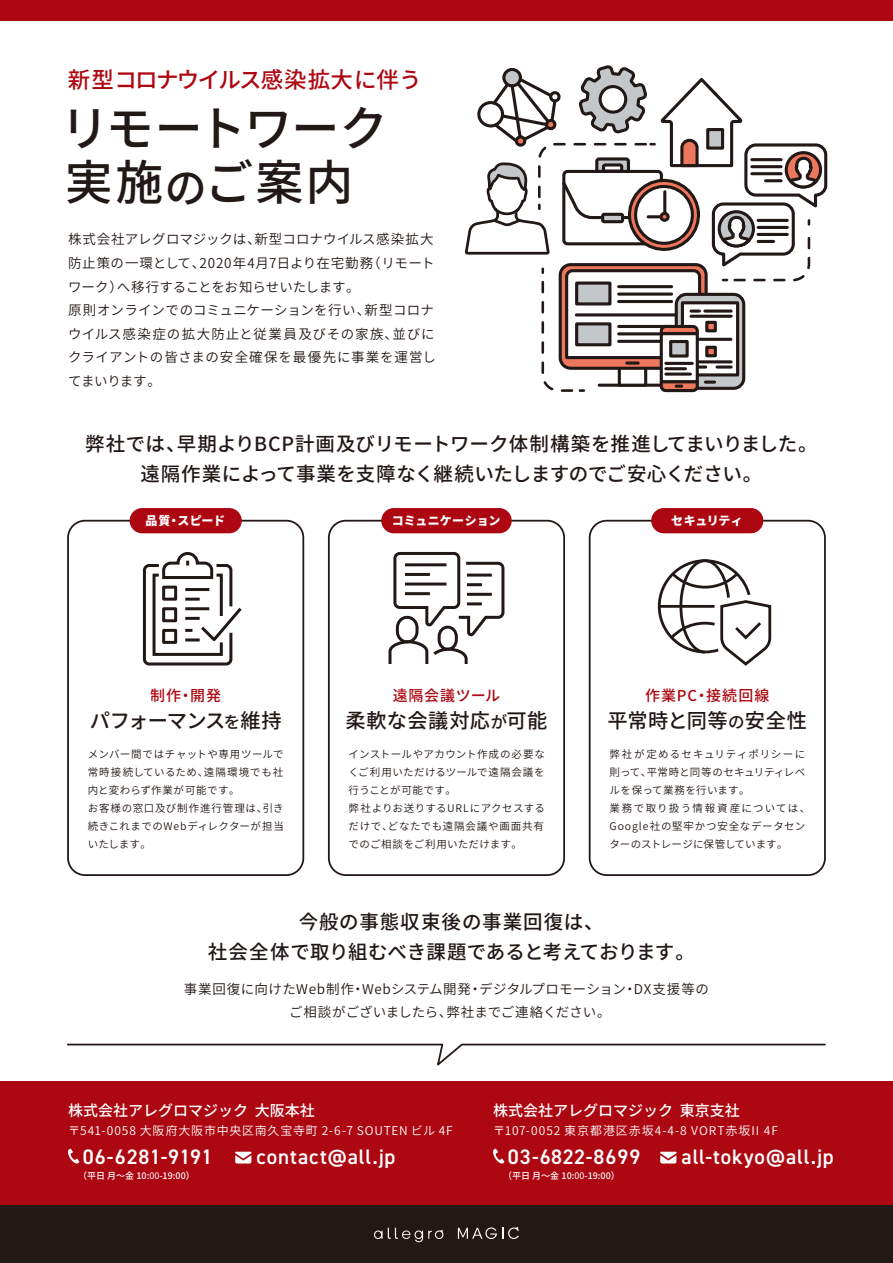
<style>
.page{position:relative;width:893px;height:1263px;background:#fff}
.page>*{position:absolute;margin:0;border:0;box-sizing:border-box;transform-origin:0 0}
.t1{font:500 48px/54px "Noto Sans JP";letter-spacing:.005em;color:#221815}
.t2{font:500 22.5px "Noto Sans JP";color:#ad0711}
.t3{font:600 21px "DIN2014";letter-spacing:.04em;color:#fff}
.t4{font:600 21px "DIN2014";letter-spacing:.015em;color:#fff}
.t5{font:500 20.25px "Noto Sans JP";letter-spacing:.01em;color:#221815}
.t6{font:500 20.25px "Noto Sans JP";letter-spacing:-.035em;color:#221815}
.t7{font:500 19.5px/30px "Noto Sans JP";letter-spacing:.01em;color:#221815;text-align:center}
.t8{font:500 15px "Noto Sans JP";color:#fff}
.t9{font:500 15px "Noto Sans JP";letter-spacing:.06em;color:#ad0711}
.t10{font:500 15px "Noto Sans JP";letter-spacing:.04em;color:#ad0711}
.t11{font:600 13.5px/23.7px "Noto Sans CJ Kjp";letter-spacing:.03em;color:#221815}
.t12{font:600 12px "Noto Sans CJ Kjp";letter-spacing:.07em;color:#fff}
.t13{font:900 12px "Noto Sans CJ Kjp";letter-spacing:-.005em;color:#fff}
.t14{font:600 10.5px/18px "Noto Sans CJ Kjp";letter-spacing:.055em;color:#221815}
.t15{font:500 9px "Noto Sans JP";color:#fff}
.s1{font-size:42px}
.s2{font-size:16.5px}
.s3{font-family:"Noto Sans CJ Kjp"}
.s4{font-family:"Noto Sans CJ Kjp";font-weight:400}
</style>
<div class="page">
<div style="left:0;top:1081px;width:893px;height:124px;background:#ad0711"></div>
<div style="left:0;top:1205px;width:893px;height:58px;background:#221815"></div>
<svg style="left:374px;top:1228px;width:69px;height:14px"></svg>
<svg style="left:458px;top:1226px;width:61px;height:13px"></svg>
<svg style="left:68px;top:1149px;width:11px;height:15px"></svg>
<svg style="left:235px;top:1152px;width:16px;height:11px"></svg>
<svg style="left:493px;top:1149px;width:11px;height:15px"></svg>
<svg style="left:660px;top:1152px;width:16px;height:11px"></svg>
<svg style="left:142px;top:552px;width:100px;height:114px"></svg>
<hr style="left:185px;top:638px;width:15px;height:3px;background:#221815">
<svg style="left:388px;top:552px;width:117px;height:112px"></svg>
<hr style="left:405px;top:563px;width:41px;height:3px;background:#221815">
<hr style="left:405px;top:573px;width:25px;height:3px;background:#221815">
<hr style="left:405px;top:582px;width:41px;height:3px;background:#221815">
<hr style="left:405px;top:592px;width:25px;height:3px;background:#221815">
<hr style="left:467px;top:574px;width:25px;height:3px;background:#221815">
<hr style="left:467px;top:583px;width:15px;height:3px;background:#221815">
<hr style="left:467px;top:593px;width:25px;height:3px;background:#221815">
<hr style="left:467px;top:602px;width:15px;height:3px;background:#221815">
<div style="left:67px;top:520px;width:237px;height:356px;border:2px solid #221815;border-radius:17px"></div>
<svg style="left:466px;top:65px;width:362px;height:451px"></svg>
<div style="left:130px;top:508px;width:112px;height:25px;background:#ad0711;border-radius:13px"></div>
<div style="left:328px;top:520px;width:237px;height:356px;border:2px solid #221815;border-radius:17px"></div>
<div style="left:381px;top:508px;width:131px;height:25px;background:#ad0711;border-radius:13px"></div>
<div style="left:589px;top:520px;width:237px;height:356px;border:2px solid #221815;border-radius:17px"></div>
<div style="left:651px;top:508px;width:112px;height:25px;background:#ad0711;border-radius:13px"></div>
<div style="left:0;top:0;width:893px;height:20px;background:#ad0711"></div>
<svg style="left:67px;top:1043px;width:759px;height:23px"></svg>
<svg style="left:657px;top:559px;width:115px;height:107px"></svg>
<h2 class="t2" style="left:68px;top:67px;width:355px">新型コロナウイルス感染拡大に伴う</h2>
<h1 class="t1" style="left:61px;top:103px;width:328px">リモートワーク実施<span class="s1">の</span>ご案内</h1>
<p class="t11" style="left:68px;top:228px;width:369px">株式会社アレグロマジックは、新型コロナウイルス感染拡大防止策の一環として、2020年4月7日より在宅勤務（リモートワーク）へ移行することをお知らせいたします。<br>原則オンラインでのコミュニケーションを行い、新型コロナウイルス感染症の拡大防止と従業員及びその家族、並びにクライアントの皆さまの安全確保を最優先に事業を運営してまいります。</p>
<h3 class="t7" style="left:85px;top:430px;width:734px">弊社では、早期よりBCP計画及びリモートワーク体制構築を推進してまいりました。遠隔作業によって事業を支障なく継続いたしますのでご安心ください。</h3>
<p class="t13" style="left:145px;top:514px;width:81px">品質・スピード</p>
<p class="t13" style="left:392px;top:514px;width:110px">コミュニケーション</p>
<p class="t13" style="left:671px;top:514px;width:73px">セキュリティ</p>
<h3 class="t9" style="left:150px;top:687px;width:72px">制作・開発</h3>
<h3 class="t6" style="left:90px;top:709px;width:193px">パフォーマンス<span class="s2">を</span>維持</h3>
<p class="t14" style="left:88px;top:745px;width:198px">メンバー間ではチャットや専用ツールで常時接続しているため、遠隔環境でも社内と変わらず作業が可能です。<br>お客様の窓口及び制作進行管理は、引き続きこれまでのWebディレクターが担当いたします。</p>
<h3 class="t10" style="left:393px;top:687px;width:109px">遠隔会議ツール</h3>
<h3 class="t5" style="left:345px;top:709px;width:203px">柔軟な会議対応<span class="s2">が</span>可能</h3>
<p class="t14" style="left:349px;top:745px;width:198px">インストールやアカウント作成の必要なくご利用いただけるツールで遠隔会議を行うことが可能です。<br>弊社よりお送りするURLにアクセスするだけで、どなたでも遠隔会議や画面共有でのご相談をご利用いただけます。</p>
<h3 class="t9" style="left:645px;top:687px;width:126px">作業PC・接続回線</h3>
<h3 class="t5" style="left:608px;top:709px;width:201px">平常時と同等<span class="s2">の</span>安全性</h3>
<p class="t14" style="left:609px;top:745px;width:202px">弊社が定めるセキュリティポリシーに則って、平常時と同等のセキュリティレベルを保って業務を行います。<br>業務で取り扱う情報資産については、<br>Google社の堅牢かつ安全なデータセンターのストレージに保管しています。</p>
<h3 class="t7" style="left:208px;top:907px;width:489px">今般の事態収束後の事業回復は、<br>社会全体で取り組むべき課題であると考えております。</h3>
<p class="t11" style="left:184px;top:978px;width:527px;line-height:22.5px;text-align:center">事業回復に向けたWeb制作・Webシステム開発・デジタルプロモーション・DX支援等のご相談がございましたら、弊社までご連絡ください。</p>
<h3 class="t8" style="left:68px;top:1102px;width:248px">株式会社アレグロマジック 大阪本社</h3>
<p class="t12" style="left:68px;top:1123px;width:386px">〒541-0058 大阪府大阪市中央区南久宝寺町 2-6-7 SOUTEN ビル 4F</p>
<p class="t15" style="left:78px;top:1171px;width:118px">（平日 月～金 <span class="s3">10</span>:<span class="s4">00</span>-<span class="s3">19</span>:<span class="s3">00</span>）</p>
<p class="t15" style="left:503px;top:1171px;width:118px">（平日 月～金 <span class="s3">10</span>:<span class="s4">00</span>-<span class="s3">19</span>:<span class="s3">00</span>）</p>
<h3 class="t8" style="left:493px;top:1102px;width:248px">株式会社アレグロマジック 東京支社</h3>
<p class="t12" style="left:493px;top:1123px;width:286px">〒107-0052 東京都港区赤坂4-4-8 VORT赤坂II 4F</p>
<h3 class="t4" style="left:83px;top:1142px;width:131px">06-6281-9191</h3>
<h3 class="t3" style="left:257px;top:1142px;width:140px">contact@all.jp</h3>
<h3 class="t3" style="left:508px;top:1142px;width:134px">03-6822-8699</h3>
<h3 class="t3" style="left:682px;top:1142px;width:154px">all-tokyo@all.jp</h3>
</div>
